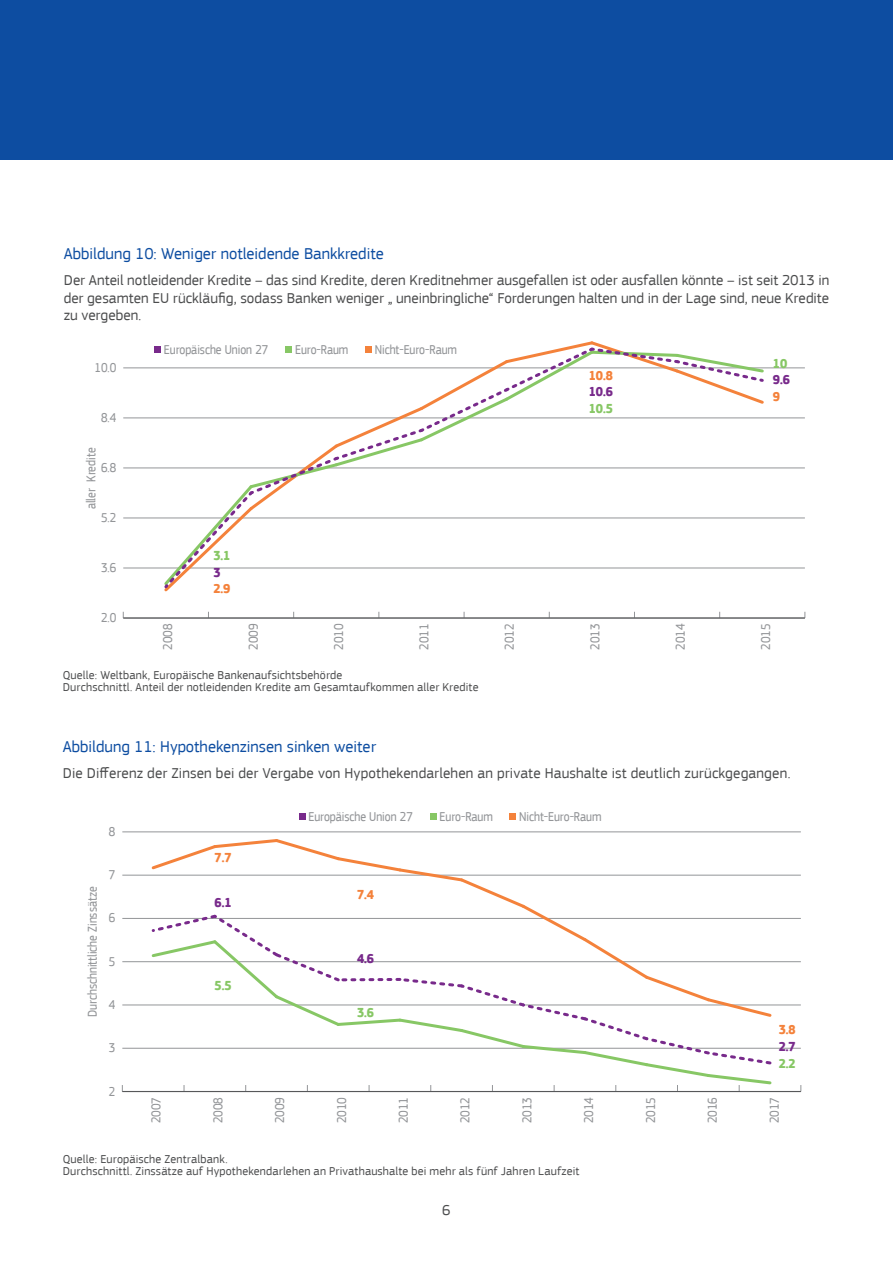
<style>
.page{position:relative;width:893px;height:1263px;background:#fff}
.page>*{position:absolute;margin:0;border:0;box-sizing:border-box;transform-origin:0 0}
.t1{font:16.5px "EC Square Sans Pro";color:#0d4da1}
.t2{font:15px/17.5px "EC Square Sans Pro";letter-spacing:.005em;color:#4b4c4d;text-align:justify}
.t3{font:13.5px "EC Square Sans Cond Pro";color:#939598}
.t4{font:700 13.5px "EC Square Sans Cond Pro";color:#87c765}
.t5{font:700 13.5px "EC Square Sans Cond Pro";color:#f4823b}
.t6{font:700 13.5px "EC Square Sans Cond Pro";color:#782a8b}
.t7{font:12px/12px "EC Square Sans Pro";letter-spacing:.015em;color:#4b4c4d}
</style>
<div class="page">
<hr style="left:122px;top:1048px;width:679px;height:1px;background:#939598">
<hr style="left:122px;top:1004px;width:679px;height:1px;background:#939598">
<hr style="left:122px;top:961px;width:679px;height:1px;background:#939598">
<hr style="left:122px;top:918px;width:679px;height:1px;background:#939598">
<hr style="left:122px;top:875px;width:679px;height:1px;background:#939598">
<hr style="left:122px;top:831px;width:679px;height:1px;background:#939598">
<svg style="left:149px;top:839px;width:625px;height:252px"></svg>
<hr style="left:122px;top:1091px;width:679px;height:1px;background:#57585a">
<svg style="left:299px;top:814px;width:6px;height:6px"></svg>
<div style="left:430px;top:814px;width:7px;height:6px;background:#87c765"></div>
<svg style="left:510px;top:814px;width:6px;height:6px"></svg>
<hr style="left:123px;top:568px;width:682px;height:1px;background:#939598">
<hr style="left:123px;top:518px;width:682px;height:1px;background:#939598">
<hr style="left:123px;top:468px;width:682px;height:1px;background:#939598">
<hr style="left:123px;top:417px;width:682px;height:1px;background:#939598">
<hr style="left:123px;top:367px;width:682px;height:1px;background:#939598">
<svg style="left:162px;top:341px;width:604px;height:251px"></svg>
<hr style="left:123px;top:617px;width:682px;height:2px;background:#57585a">
<div style="left:155px;top:346px;width:6px;height:7px;background:#782a8b"></div>
<div style="left:286px;top:346px;width:6px;height:7px;background:#87c765"></div>
<div style="left:365px;top:346px;width:7px;height:7px;background:#f4823b"></div>
<div style="left:0;top:0;width:893px;height:160px;background:#0d4da1"></div>
<p class="t1" style="left:64px;top:244px;width:321px">Abbildung 10: Weniger notleidende Bankkredite</p>
<p class="t2" style="left:64px;top:271px;width:767px">Der Anteil notleidender Kredite – das sind Kredite‚ deren Kreditnehmer ausgefallen ist oder ausfallen könnte – ist seit 2013 in der gesamten EU rückläufig, sodass Banken weniger „ uneinbringliche“ Forderungen halten und in der Lage sind‚ neue Kredite zu vergeben.</p>
<p class="t3" style="left:95px;top:360px;width:23px">10.0</p>
<p class="t3" style="left:101px;top:410px;width:17px">8.4</p>
<p class="t3" style="left:83px;top:509px;width:63px;rotate:-90deg">aller Kredite</p>
<p class="t3" style="left:101px;top:460px;width:17px">6.8</p>
<p class="t3" style="left:101px;top:510px;width:17px">5.2</p>
<p class="t3" style="left:101px;top:560px;width:17px">3.6</p>
<p class="t3" style="left:101px;top:610px;width:17px">2.0</p>
<p class="t3" style="left:164px;top:342px;width:106px">Europäische Union 27</p>
<p class="t3" style="left:295px;top:342px;width:55px">Euro-Raum</p>
<p class="t3" style="left:375px;top:342px;width:84px">Nicht-Euro-Raum</p>
<p class="t4" style="left:213px;top:547px;width:19px">3.1</p>
<p class="t6" style="left:213px;top:564px;width:9px">3</p>
<p class="t5" style="left:213px;top:580px;width:19px">2.9</p>
<p class="t5" style="left:589px;top:367px;width:26px">10.8</p>
<p class="t6" style="left:589px;top:383px;width:26px">10.6</p>
<p class="t4" style="left:589px;top:400px;width:26px">10.5</p>
<p class="t4" style="left:773px;top:355px;width:16px">10</p>
<p class="t6" style="left:773px;top:371px;width:19px">9.6</p>
<p class="t5" style="left:773px;top:388px;width:9px">9</p>
<p class="t3" style="left:160px;top:650px;width:28px;rotate:-90deg">2008</p>
<p class="t3" style="left:246px;top:650px;width:28px;rotate:-90deg">2009</p>
<p class="t3" style="left:331px;top:650px;width:28px;rotate:-90deg">2010</p>
<p class="t3" style="left:416px;top:650px;width:28px;rotate:-90deg">2011</p>
<p class="t3" style="left:502px;top:650px;width:28px;rotate:-90deg">2012</p>
<p class="t3" style="left:587px;top:650px;width:28px;rotate:-90deg">2013</p>
<p class="t3" style="left:673px;top:650px;width:28px;rotate:-90deg">2014</p>
<p class="t3" style="left:758px;top:650px;width:28px;rotate:-90deg">2015</p>
<p class="t7" style="left:63px;top:669px;width:417px">Quelle: Weltbank, Europäische Bankenaufsichtsbehörde<br>Durchschnittl. Anteil der notleidenden Kredite am Gesamtaufkommen aller Kredite</p>
<p class="t1" style="left:63px;top:737px;width:315px">Abbildung 11: Hypothekenzinsen sinken weiter</p>
<p class="t2" style="left:63px;top:765px;width:729px">Die Differenz der Zinsen bei der Vergabe von Hypothekendarlehen an private Haushalte ist deutlich zurückgegangen.</p>
<p class="t3" style="left:109px;top:824px;width:8px">8</p>
<p class="t3" style="left:85px;top:1017px;width:132px;rotate:-90deg">Durchschnittliche Zinssätze</p>
<p class="t3" style="left:109px;top:867px;width:8px">7</p>
<p class="t3" style="left:109px;top:910px;width:8px">6</p>
<p class="t3" style="left:109px;top:954px;width:8px">5</p>
<p class="t3" style="left:109px;top:997px;width:8px">4</p>
<p class="t3" style="left:109px;top:1040px;width:8px">3</p>
<p class="t3" style="left:109px;top:1083px;width:8px">2</p>
<p class="t5" style="left:215px;top:849px;width:19px">7.7</p>
<p class="t6" style="left:215px;top:894px;width:19px">6.1</p>
<p class="t4" style="left:215px;top:977px;width:19px">5.5</p>
<p class="t3" style="left:308px;top:809px;width:106px">Europäische Union 27</p>
<p class="t3" style="left:440px;top:809px;width:55px">Euro-Raum</p>
<p class="t3" style="left:519px;top:809px;width:84px">Nicht-Euro-Raum</p>
<p class="t5" style="left:357px;top:887px;width:19px">7.4</p>
<p class="t6" style="left:357px;top:951px;width:19px">4.6</p>
<p class="t4" style="left:357px;top:1004px;width:19px">3.6</p>
<p class="t5" style="left:779px;top:1021px;width:19px">3.8</p>
<p class="t6" style="left:779px;top:1038px;width:19px">2.7</p>
<p class="t4" style="left:779px;top:1055px;width:19px">2.2</p>
<p class="t3" style="left:148px;top:1123px;width:28px;rotate:-90deg">2007</p>
<p class="t3" style="left:210px;top:1123px;width:28px;rotate:-90deg">2008</p>
<p class="t3" style="left:272px;top:1123px;width:28px;rotate:-90deg">2009</p>
<p class="t3" style="left:334px;top:1123px;width:28px;rotate:-90deg">2010</p>
<p class="t3" style="left:396px;top:1123px;width:28px;rotate:-90deg">2011</p>
<p class="t3" style="left:457px;top:1123px;width:28px;rotate:-90deg">2012</p>
<p class="t3" style="left:519px;top:1123px;width:28px;rotate:-90deg">2013</p>
<p class="t3" style="left:581px;top:1123px;width:28px;rotate:-90deg">2014</p>
<p class="t3" style="left:643px;top:1123px;width:28px;rotate:-90deg">2015</p>
<p class="t3" style="left:705px;top:1123px;width:28px;rotate:-90deg">2016</p>
<p class="t3" style="left:766px;top:1123px;width:28px;rotate:-90deg">2017</p>
<p class="t7" style="left:63px;top:1153px;width:518px">Quelle: Europäische Zentralbank.<br>Durchschnittl. Zinssätze auf Hypothekendarlehen an Privathaushalte bei mehr als fünf Jahren Laufzeit</p>
<p class="t2" style="left:442px;top:1201px;width:10px">6</p>
</div>
